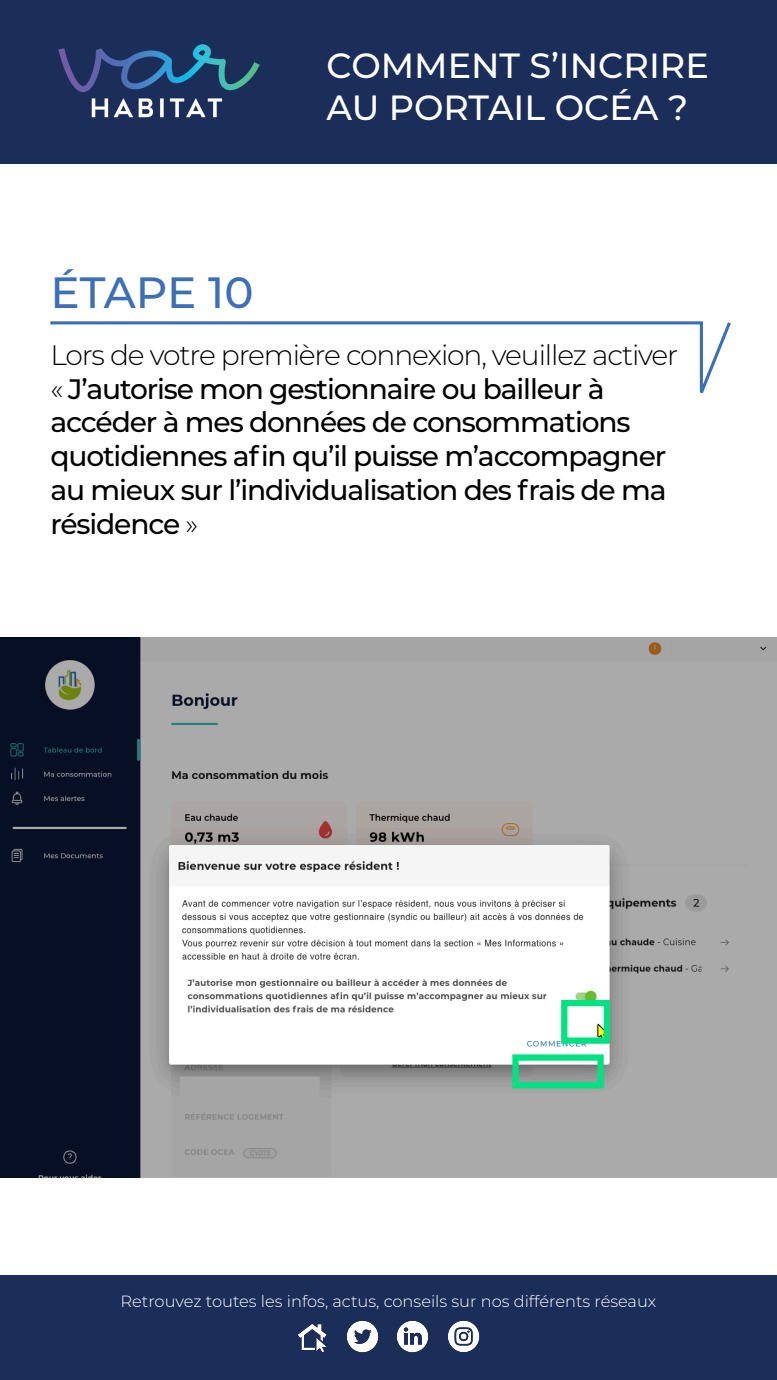
<style>
.page{position:relative;width:777px;height:1380px;background:#fff}
.page>*{position:absolute;margin:0;border:0;box-sizing:border-box;transform-origin:0 0}
.t1{font:500 43.75px "Montserrat";color:#3d6fb7}
.t2{font:500 35px/42px "Montserrat";color:#fff}
.t3{font:500 28.12px/33.8px "Montserrat";letter-spacing:-.04em;color:#000}
.t4{font:300 16.25px "Montserrat";color:#fff}
.s1{font-weight:300}
</style>
<div class="page">
<img style="left:0;top:638px;width:776px;height:539px">
<svg style="left:50px;top:321px;width:681px;height:72px"></svg>
<div style="left:561px;top:1000px;width:48px;height:44px;border:6px solid #00e281"></div>
<div style="left:512px;top:1054px;width:91px;height:34px;border:6px solid #00e281"></div>
<div style="left:0;top:1276px;width:776px;height:104px;background:#1b2e59"></div>
<div style="left:0;top:0;width:776px;height:163px;background:#1b2e59"></div>
<img style="left:58px;top:44px;width:202px;height:74px">
<img style="left:448px;top:1320px;width:32px;height:32px">
<img style="left:397px;top:1321px;width:32px;height:32px">
<img style="left:347px;top:1321px;width:32px;height:32px">
<img style="left:298px;top:1324px;width:29px;height:29px">
<p class="t1" style="left:50px;top:262px;width:205px">ÉTAPE 10</p>
<p class="t2" style="left:326px;top:43px;width:383px">COMMENT S’INCRIRE<br>AU PORTAIL OCÉA ?</p>
<p class="t3" style="left:50px;top:337px;width:629px"><span class="s1">Lors de votre première connexion, veuillez activer «</span> J’autorise mon gestionnaire ou bailleur à accéder à mes données de consommations quotidiennes afin qu’il puisse m’accompagner au mieux sur l’individualisation des frais de ma résidence <span class="s1">»</span></p>
<p class="t4" style="left:120px;top:1291px;width:537px">Retrouvez toutes les infos, actus, conseils sur nos différents réseaux</p>
</div>
